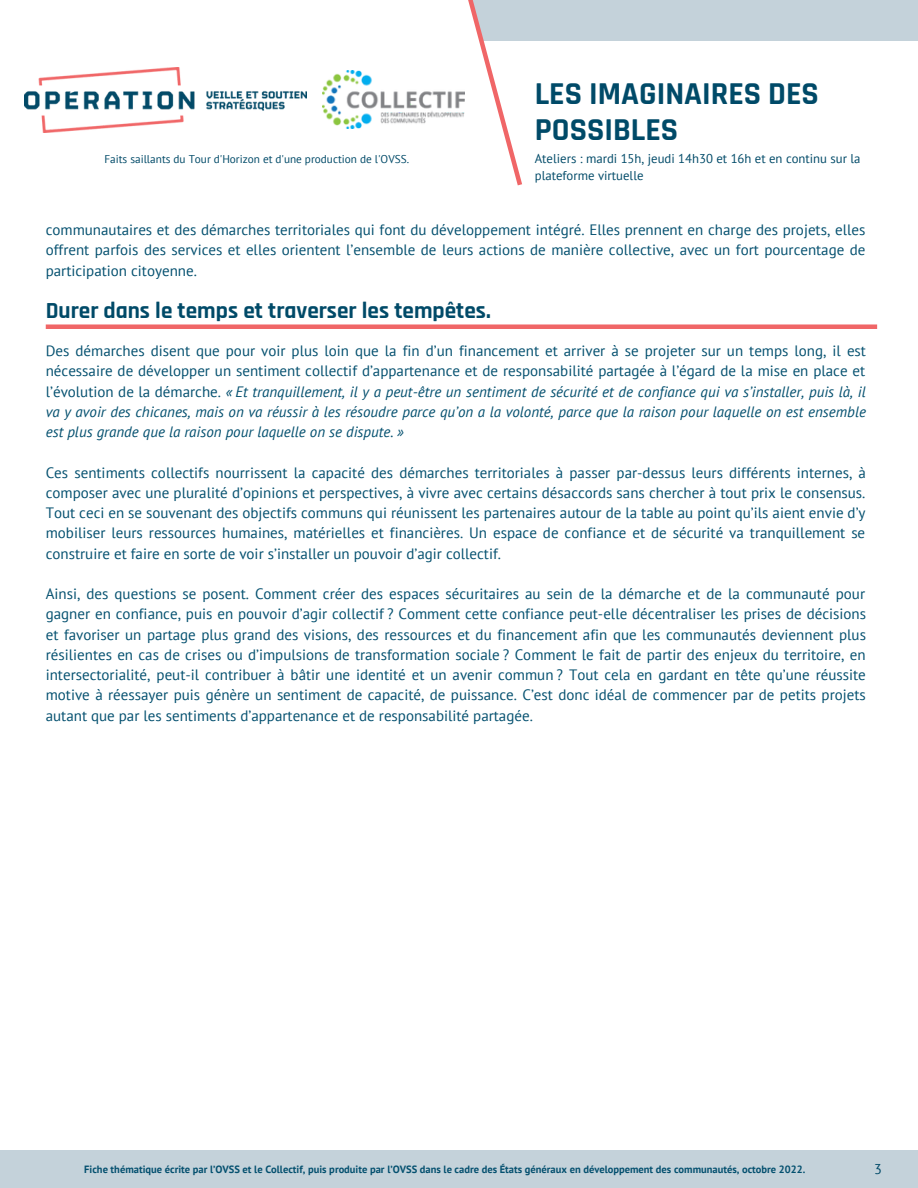
<style>
.page{position:relative;width:918px;height:1188px;background:#fff}
.page>*{position:absolute;margin:0;border:0;box-sizing:border-box;transform-origin:0 0}
.t1{font:700 32.25px/36.6px "Rajdhani";color:#004a68}
.t2{font:700 23.25px "Rajdhani";color:#004a68}
.t3{font:15px/20.2px "PT Sans";color:#04506f;text-align:justify}
.t4{font:italic 15px/20.2px "PT Sans";color:#04506f;text-align:justify}
.t5{font:14.25px "PT Sans";color:#004a68}
.t6{font:12.75px/17px "PT Sans";color:#004a68}
.t7{font:11.25px "PT Sans";color:#004a68}
.t8{font:700 10.5px "PT Sans";color:#04506f}
.s1{font-style:normal}
</style>
<div class="page">
<div style="left:480px;top:0;width:438px;height:41px;background:#c4d2da"></div>
<svg style="left:464px;top:0;width:58px;height:186px"></svg>
<div style="left:46px;top:324px;width:831px;height:5px;background:#f06667"></div>
<img style="left:25px;top:67px;width:281px;height:65px">
<img style="left:322px;top:71px;width:142px;height:57px">
<div style="left:0;top:1150px;width:918px;height:38px;background:#c4d2da"></div>
<p class="t7" style="left:104px;top:152px;width:306px">Faits saillants du Tour d'Horizon et d'une production de l'OVSS.</p>
<h1 class="t1" style="left:535px;top:76px;width:286px">LES IMAGINAIRES DES<br>POSSIBLES</h1>
<p class="t6" style="left:535px;top:149px;width:327px">Ateliers : mardi 15h, jeudi 14h30 et 16h et en continu sur la plateforme virtuelle</p>
<p class="t3" style="left:46px;top:219px;width:821px">communautaires et des démarches territoriales qui font du développement intégré. Elles prennent en charge des projets, elles offrent parfois des services et elles orientent l’ensemble de leurs actions de manière collective, avec un fort pourcentage de participation citoyenne.</p>
<h2 class="t2" style="left:46px;top:296px;width:447px">Durer dans le temps et traverser les tempêtes.</h2>
<p class="t4" style="left:46px;top:340px;width:822px"><span class="s1">Des démarches disent que pour voir plus loin que la fin d’un financement et arriver à se projeter sur un temps long, il est nécessaire de développer un sentiment collectif d’appartenance et de responsabilité partagée à l’égard de la mise en place et l’évolution de la démarche.</span> « Et tranquillement, il y a peut-être un sentiment de sécurité et de confiance qui va s’installer, puis là, il va y avoir des chicanes, mais on va réussir à les résoudre parce qu’on a la volonté, parce que la raison pour laquelle on est ensemble est plus grande que la raison pour laquelle on se dispute. »</p>
<p class="t3" style="left:46px;top:462px;width:822px">Ces sentiments collectifs nourrissent la capacité des démarches territoriales à passer par-dessus leurs différents internes, à composer avec une pluralité d’opinions et perspectives, à vivre avec certains désaccords sans chercher à tout prix le consensus.<br>Tout ceci en se souvenant des objectifs communs qui réunissent les partenaires autour de la table au point qu’ils aient envie d’y mobiliser leurs ressources humaines, matérielles et financières. Un espace de confiance et de sécurité va tranquillement se construire et faire en sorte de voir s’installer un pouvoir d’agir collectif.</p>
<p class="t3" style="left:46px;top:583px;width:822px">Ainsi, des questions se posent. Comment créer des espaces sécuritaires au sein de la démarche et de la communauté pour gagner en confiance, puis en pouvoir d’agir collectif ? Comment cette confiance peut-elle décentraliser les prises de décisions et favoriser un partage plus grand des visions, des ressources et du financement afin que les communautés deviennent plus résilientes en cas de crises ou d’impulsions de transformation sociale ? Comment le fait de partir des enjeux du territoire, en intersectorialité, peut-il contribuer à bâtir une identité et un avenir commun ? Tout cela en gardant en tête qu’une réussite motive à réessayer puis génère un sentiment de capacité, de puissance. C’est donc idéal de commencer par de petits projets autant que par les sentiments d’appartenance et de responsabilité partagée.</p>
<p class="t8" style="left:84px;top:1162px;width:723px">Fiche thématique écrite par l’OVSS et le Collectif, puis produite par l’OVSS dans le cadre des États généraux en développement des communautés, octobre 2022.</p>
<p class="t5" style="left:874px;top:1160px;width:9px">3</p>
</div>
